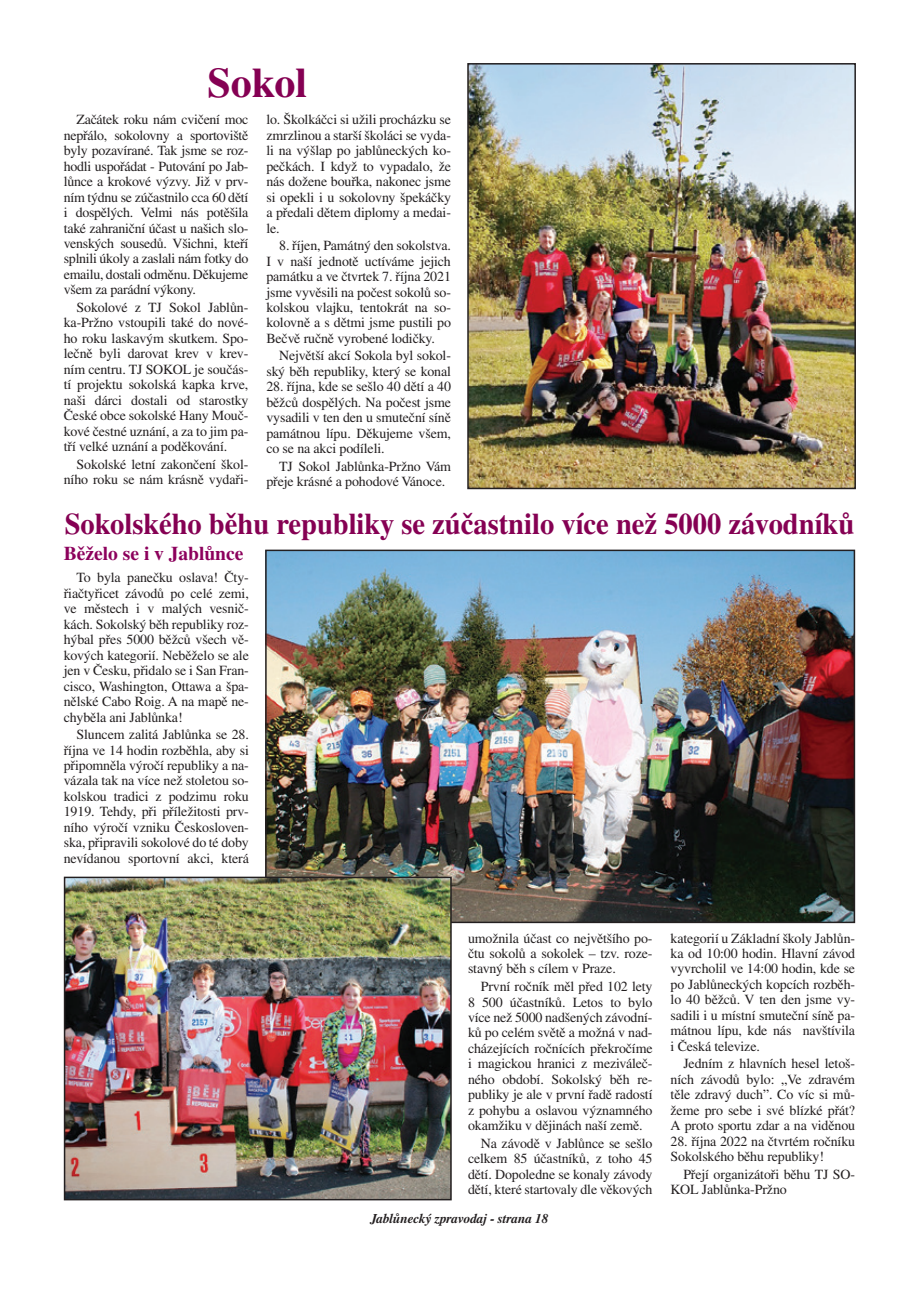
<style>
.page{position:relative;width:919px;height:1289px;background:#fff}
.page>*{position:absolute;margin:0;border:0;box-sizing:border-box;transform-origin:0 0}
.t1{font:700 42px "Times CE";color:#850053}
.t2{font:700 30px "Times CE";color:#850053;scale:.95 1}
.t3{font:700 19.5px "Times CE";color:#8c015c}
.t4{font:13.95px/15.5px "Times CE";letter-spacing:-.01em;color:#231f20;text-align:justify}
.t5{font:italic 700 13.35px "Times CE";letter-spacing:-.01em;color:#231f20}
</style>
<div class="page">
<img style="left:470px;top:66px;width:382px;height:420px">
<div style="left:467px;top:63px;width:388px;height:426px;border:2px solid #231f20"></div>
<img style="left:268px;top:552px;width:584px;height:368px">
<div style="left:265px;top:549px;width:590px;height:374px;border:2px solid #231f20"></div>
<img style="left:67px;top:879px;width:381px;height:318px">
<div style="left:64px;top:876px;width:387px;height:324px;border:2px solid #231f20"></div>
<h1 class="t1" style="left:207px;top:58px;width:101px">Sokol</h1>
<p class="t4" style="left:64px;top:112px;width:186px;text-indent:13px">Začátek roku nám cvičení moc nepřálo, sokolovny a sportoviště byly pozavírané. Tak jsme se roz&shy;hodli uspořádat - Putování po Jab&shy;lůnce a krokové výzvy. Již v prv&shy;ním týdnu se zúčastnilo cca 60 dětí i dospělých. Velmi nás potěšila také zahraniční účast u našich slo&shy;venských sousedů. Všichni, kteří splnili úkoly a zaslali nám fotky do emailu, dostali odměnu. Děkujeme všem za parádní výkony.</p>
<p class="t4" style="left:64px;top:299px;width:186px;text-indent:13px">Sokolové z TJ Sokol Jablůn&shy;ka-Pržno vstoupili také do nové&shy;ho roku laskavým skutkem. Spo&shy;lečně byli darovat krev v krev&shy;ním centru. TJ SOKOL je součás&shy;tí projektu sokolská kapka krve, naši dárci dostali od starostky České obce sokolské Hany Mouč&shy;kové čestné uznání, a za to jim pa&shy;tří velké uznání a poděkování.</p>
<p class="t4" style="left:64px;top:456px;width:186px;text-align:right">Sokolské letní zakončení škol&shy;ního roku se nám krásně vydaři-</p>
<p class="t4" style="left:266px;top:112px;width:186px">lo. Školkáčci si užili procházku se zmrzlinou a starší školáci se vyda&shy;li na výšlap po jablůneckých ko&shy;pečkách. I když to vypadalo, že nás dožene bouřka, nakonec jsme si opekli i u sokolovny špekáčky a předali dětem diplomy a medai&shy;le.</p>
<p class="t4" style="left:266px;top:237px;width:186px;text-indent:13px">8. říjen, Památný den sokolstva.<br>I v naší jednotě uctíváme jejich památku a ve čtvrtek 7. října 2021 jsme vyvěsili na počest sokolů so&shy;kolskou vlajku, tentokrát na so&shy;kolovně a s dětmi jsme pustili po Bečvě ručně vyrobené lodičky.</p>
<p class="t4" style="left:266px;top:348px;width:186px;text-align:right">Největší akcí Sokola byl sokol&shy;ský běh republiky, který se konal</p>
<p class="t4" style="left:266px;top:379px;width:186px">28. října, kde se sešlo 40 dětí a 40 běžců dospělých. Na počest jsme vysadili v ten den u smuteční síně památnou lípu. Děkujeme všem, co se na akci podíleli.</p>
<p class="t4" style="left:266px;top:458px;width:186px;text-indent:13px">TJ Sokol Jablůnka-Pržno Vám přeje krásné a pohodové Vánoce.</p>
<h2 class="t2" style="left:65px;top:506px;width:832px">Sokolského běhu republiky se zúčastnilo více než 5000 závodníků</h2>
<h3 class="t3" style="left:64px;top:542px;width:181px">Běželo se i v Jablůnce</h3>
<p class="t4" style="left:64px;top:569px;width:186px;text-indent:13px">To byla panečku oslava! Čty&shy;řiačtyřicet závodů po celé zemi, ve městech i v malých vesnič&shy;kách. Sokolský běh republiky roz&shy;hýbal přes 5000 běžců všech vě&shy;kových kategorií. Neběželo se ale jen v Česku, přidalo se i San Fran&shy;cisco, Washington, Ottawa a špa&shy;nělské Cabo Roig. A na mapě ne&shy;chyběla ani Jablůnka!</p>
<p class="t4" style="left:64px;top:726px;width:186px;text-indent:13px">Sluncem zalitá Jablůnka se 28. října ve 14 hodin rozběhla, aby si připomněla výročí republiky a na&shy;vázala tak na více než stoletou so&shy;kolskou tradici z podzimu roku 1919. Tehdy, při příležitosti prv&shy;ního výročí vzniku Českosloven&shy;ska, připravili sokolové do té doby nevídanou sportovní akci, která</p>
<p class="t4" style="left:468px;top:929px;width:186px">umožnila účast co největšího po&shy;čtu sokolů a sokolek – tzv. roze&shy;stavný běh s cílem v Praze.</p>
<p class="t4" style="left:468px;top:978px;width:186px;text-indent:13px">První ročník měl před 102 lety 8 500 účastníků. Letos to bylo více než 5000 nadšených závodní&shy;ků po celém světě a možná v nad&shy;cházejících ročnících překročíme i magickou hranici z meziváleč&shy;ného období. Sokolský běh re&shy;publiky je ale v první řadě radostí z pohybu a oslavou významného okamžiku v dějinách naší země.</p>
<p class="t4" style="left:468px;top:1135px;width:186px;text-indent:13px">Na závodě v Jablůnce se sešlo celkem 85 účastníků, z toho 45 dětí. Dopoledne se konaly závody dětí, které startovaly dle věkových</p>
<p class="t5" style="left:370px;top:1210px;width:180px">Jablůnecký zpravodaj - strana 18</p>
<p class="t4" style="left:670px;top:930px;width:186px">kategorií u Základní školy Jablůn&shy;ka od 10:00 hodin. Hlavní závod vyvrcholil ve 14:00 hodin, kde se po Jablůneckých kopcích rozběh&shy;lo 40 běžců. V ten den jsme vy&shy;sadili i u místní smuteční síně pa&shy;mátnou lípu, kde nás navštívila i Česká televize.</p>
<p class="t4" style="left:670px;top:1055px;width:186px;text-indent:13px">Jedním z hlavních hesel letoš&shy;ních závodů bylo: „Ve zdravém těle zdravý duch”. Co víc si mů&shy;žeme pro sebe i své blízké přát?<br>A proto sportu zdar a na viděnou</p>
<p class="t4" style="left:670px;top:1132px;width:186px">28. října 2022 na čtvrtém ročníku<br>Sokolského běhu republiky!</p>
<p class="t4" style="left:670px;top:1166px;width:186px;text-indent:13px">Přejí organizátoři běhu TJ SO-<br>KOL Jablůnka-Pržno</p>
</div>
